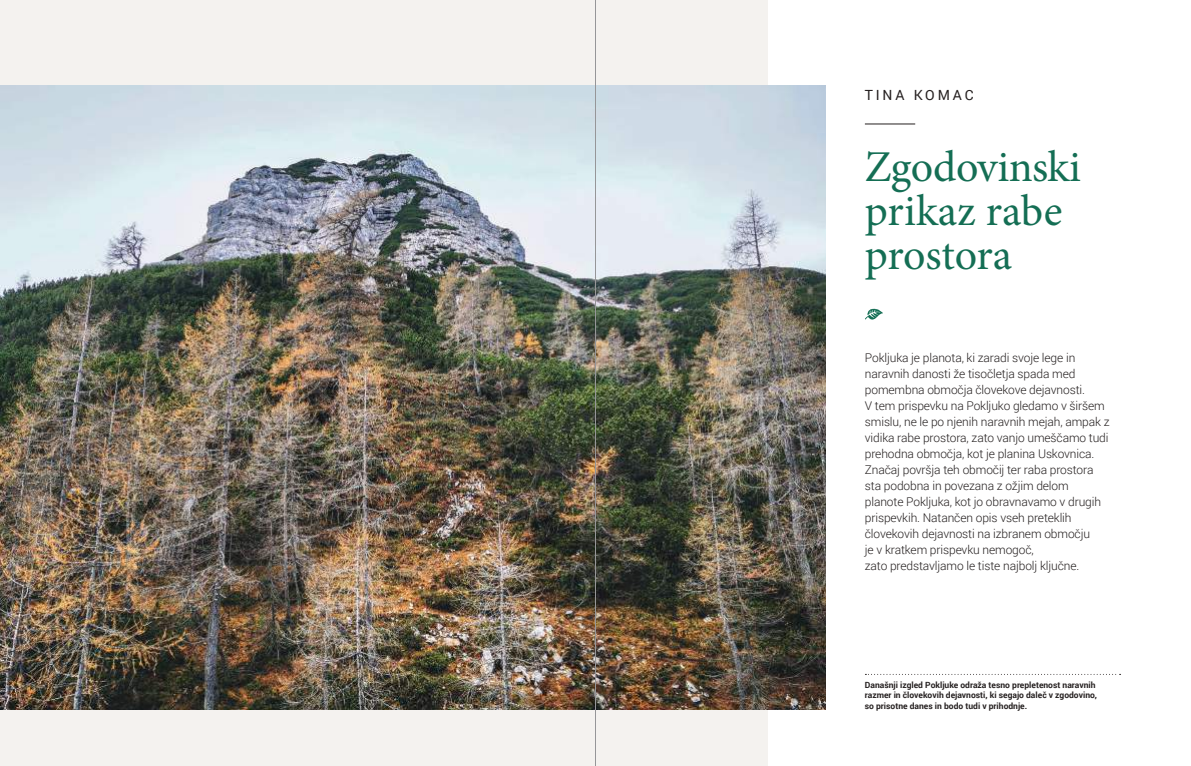
<style>
.page{position:relative;width:1191px;height:766px;background:#fff}
.page>*{position:absolute;margin:0;border:0;box-sizing:border-box;transform-origin:0 0}
.t1{font:44px/44px "Minion Pro";letter-spacing:-.005em;color:#146e54}
.t2{font:14px "Roboto";letter-spacing:.2em;color:#241f1f}
.t3{font:300 12px/16px "Roboto";letter-spacing:-.01em;color:#241f1f}
.t4{font:700 8.5px/10.5px "Roboto";color:#241f1f}
</style>
<div class="page">
<div style="left:0;top:0;width:767px;height:765px;background:#f4f2ef"></div>
<img style="left:0;top:85px;width:826px;height:624px">
<hr style="left:865px;top:123px;width:50px;height:1px;background:#241f1f">
<svg style="left:865px;top:308px;width:18px;height:12px"></svg>
<hr style="left:595px;top:0;width:1px;height:765px;background:#969698">
<p class="t2" style="left:865px;top:85px;width:110px">TINA KOMAC</p>
<h1 class="t1" style="left:865px;top:145px;width:217px">Zgodovinski prikaz rabe prostora</h1>
<p class="t3" style="left:865px;top:349px;width:246px">Pokljuka je planota, ki zaradi svoje lege in naravnih danosti že tisočletja spada med pomembna območja človekove dejavnosti.<br>V tem prispevku na Pokljuko gledamo v širšem smislu, ne le po njenih naravnih mejah, ampak z vidika rabe prostora, zato vanjo umeščamo tudi prehodna območja, kot je planina Uskovnica.<br>Značaj površja teh območij ter raba prostora sta podobna in povezana z ožjim delom planote Pokljuka, kot jo obravnavamo v drugih prispevkih. Natančen opis vseh preteklih človekovih dejavnosti na izbranem območju<br>je v kratkem prispevku nemogoč,<br>zato predstavljamo le tiste najbolj ključne.</p>
<p class="t4" style="left:865px;top:678px;width:234px">Današnji izgled Pokljuke odraža tesno prepletenost naravnih razmer in človekovih dejavnosti, ki segajo daleč v zgodovino, so prisotne danes in bodo tudi v prihodnje.</p>
</div>
